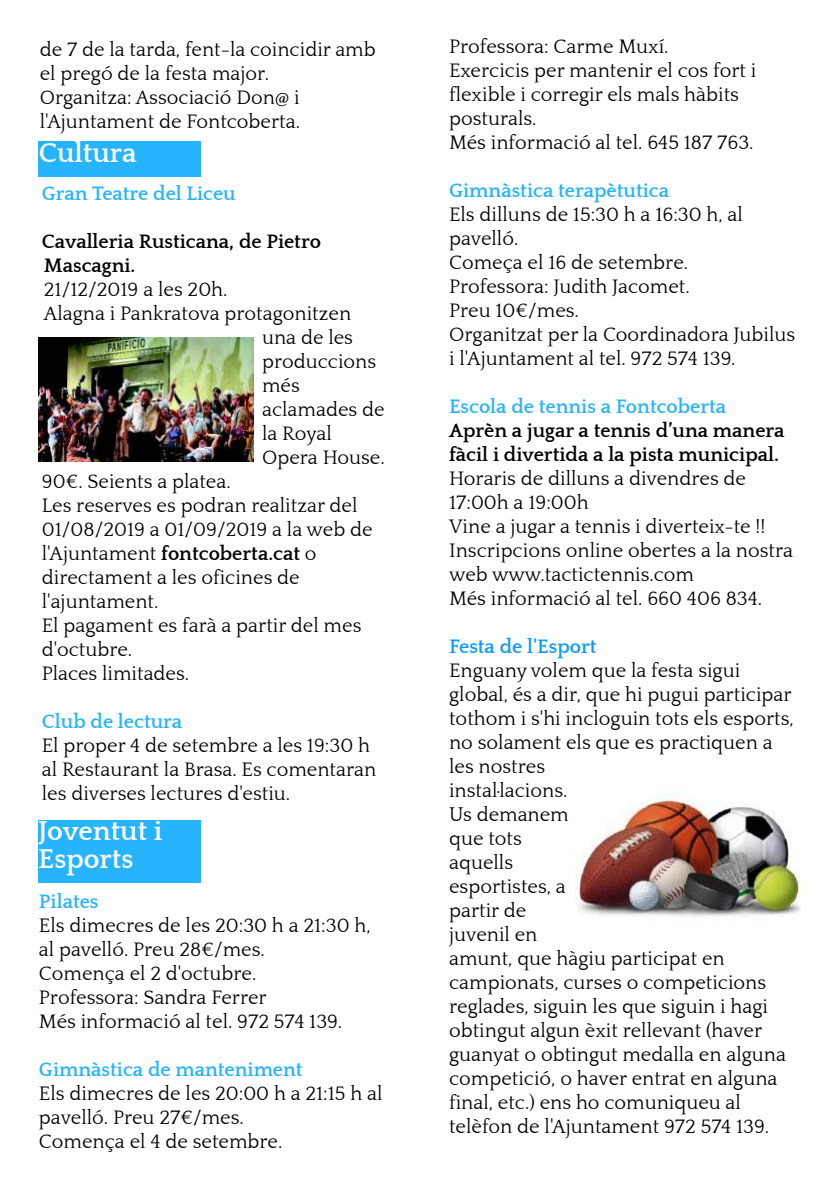
<style>
.page{position:relative;width:840px;height:1191px;background:#fff}
.page>*{position:absolute;margin:0;border:0;box-sizing:border-box;transform-origin:0 0}
.t1{font:700 28px/28px "Quattrocento";color:#fff}
.t2{font:20px/24px "Quattrocento";color:#000}
.t3{font:700 20px/24px "Quattrocento";color:#000}
.t4{font:700 20px "Quattrocento";color:#27b4ff}
.t5{font:700 20px "Quattrocento";color:#0d9aff}
.s1{font-weight:400}
</style>
<div class="page">
<div style="left:38px;top:820px;width:162px;height:63px;background:#27b4ff"></div>
<div style="left:39px;top:141px;width:162px;height:36px;background:#27b4ff"></div>
<img style="left:38px;top:337px;width:215px;height:125px">
<img style="left:575px;top:794px;width:224px;height:123px">
<p class="t2" style="left:40px;top:38px;width:337px">de 7 de la tarda, fent-la coincidir amb el pregó de la festa major.<br>Organitza: Associació Don@ i l'Ajuntament de Fontcoberta.</p>
<h1 class="t1" style="left:39px;top:140px;width:99px">Cultura</h1>
<p class="t4" style="left:42px;top:182px;width:195px">Gran Teatre del Liceu</p>
<p class="t3" style="left:42px;top:230px;width:280px">Cavalleria Rusticana, de Pietro<br>Mascagni.</p>
<p class="t2" style="left:44px;top:278px;width:185px">21/12/2019 a les 20h.</p>
<p class="t2" style="left:44px;top:302px;width:309px">Alagna i Pankratova protagonitzen</p>
<p class="t2" style="left:262px;top:326px;width:92px">una de les</p>
<p class="t2" style="left:262px;top:350px;width:115px">produccions</p>
<p class="t2" style="left:262px;top:374px;width:39px">més</p>
<p class="t2" style="left:262px;top:398px;width:124px">aclamades de</p>
<p class="t2" style="left:262px;top:422px;width:71px">la Royal</p>
<p class="t2" style="left:262px;top:446px;width:124px">Opera House.</p>
<p class="t2" style="left:42px;top:470px;width:190px">90€. Seients a platea.</p>
<p class="t2" style="left:42px;top:494px;width:317px">Les reserves es podran realitzar del</p>
<p class="t2" style="left:42px;top:518px;width:332px">01/08/2019 a 01/09/2019 a la web de</p>
<p class="t3" style="left:42px;top:542px;width:276px"><span class="s1">l'Ajuntament</span> fontcoberta.cat <span class="s1">o</span></p>
<p class="t2" style="left:42px;top:566px;width:259px">directament a les oficines de</p>
<p class="t2" style="left:42px;top:590px;width:118px">l'ajuntament.</p>
<p class="t2" style="left:42px;top:614px;width:321px">El pagament es farà a partir del mes</p>
<p class="t2" style="left:42px;top:638px;width:92px">d'octubre.</p>
<p class="t2" style="left:42px;top:662px;width:149px">Places limitades.</p>
<p class="t4" style="left:42px;top:710px;width:142px">Club de lectura</p>
<p class="t2" style="left:42px;top:734px;width:335px">El proper 4 de setembre a les 19:30 h al Restaurant la Brasa. Es comentaran les diverses lectures d'estiu.</p>
<h1 class="t1" style="left:38px;top:817px;width:126px">Joventut i<br>Esports</h1>
<p class="t4" style="left:39px;top:891px;width:61px">Pilates</p>
<p class="t2" style="left:39px;top:914px;width:333px">Els dimecres de les 20:30 h a 21:30 h, al pavelló. Preu 28€/mes.<br>Comença el 2 d'octubre.<br>Professora: Sandra Ferrer<br>Més informació al tel. 972 574 139.</p>
<p class="t4" style="left:39px;top:1059px;width:265px">Gimnàstica de manteniment</p>
<p class="t2" style="left:39px;top:1082px;width:345px">Els dimecres de les 20:00 h a 21:15 h al pavelló. Preu 27€/mes.<br>Comença el 4 de setembre.</p>
<p class="t2" style="left:449px;top:35px;width:308px">Professora: Carme Muxí.<br>Exercicis per mantenir el cos fort i flexible i corregir els mals hàbits posturals.<br>Més informació al tel. 645 187 763.</p>
<p class="t4" style="left:449px;top:180px;width:221px">Gimnàstica terapètutica</p>
<p class="t2" style="left:449px;top:203px;width:347px">Els dilluns de 15:30 h a 16:30 h, al pavelló.<br>Começa el 16 de setembre.<br>Professora: Judith Jacomet.<br>Preu 10€/mes.<br>Organitzat per la Coordinadora Jubilus i l'Ajuntament al tel. 972 574 139.</p>
<p class="t4" style="left:449px;top:396px;width:278px">Escola de tennis a Fontcoberta</p>
<p class="t3" style="left:449px;top:419px;width:337px">Aprèn a jugar a tennis d’una manera fàcil i divertida a la pista municipal.</p>
<p class="t2" style="left:449px;top:467px;width:345px">Horaris de dilluns a divendres de<br>17:00h a 19:00h<br>Vine a jugar a tennis i diverteix-te !!<br>Inscripcions online obertes a la nostra web www.tactictennis.com<br>Més informació al tel. 660 406 834.</p>
<p class="t5" style="left:449px;top:636px;width:149px">Festa de l'Esport</p>
<p class="t2" style="left:449px;top:659px;width:346px">Enguany volem que la festa sigui global, és a dir, que hi pugui participar tothom i s'hi incloguin tots els esports, no solament els que es practiquen a les nostres<br>instal·lacions.<br>Us demanem<br>que tots<br>aquells<br>esportistes, a<br>partir de<br>juvenil en<br>amunt, que hàgiu participat en campionats, curses o competicions reglades, siguin les que siguin i hagi obtingut algun èxit rellevant (haver guanyat o obtingut medalla en alguna competició, o haver entrat en alguna final, etc.) ens ho comuniqueu al telèfon de l'Ajuntament 972 574 139.</p>
</div>
